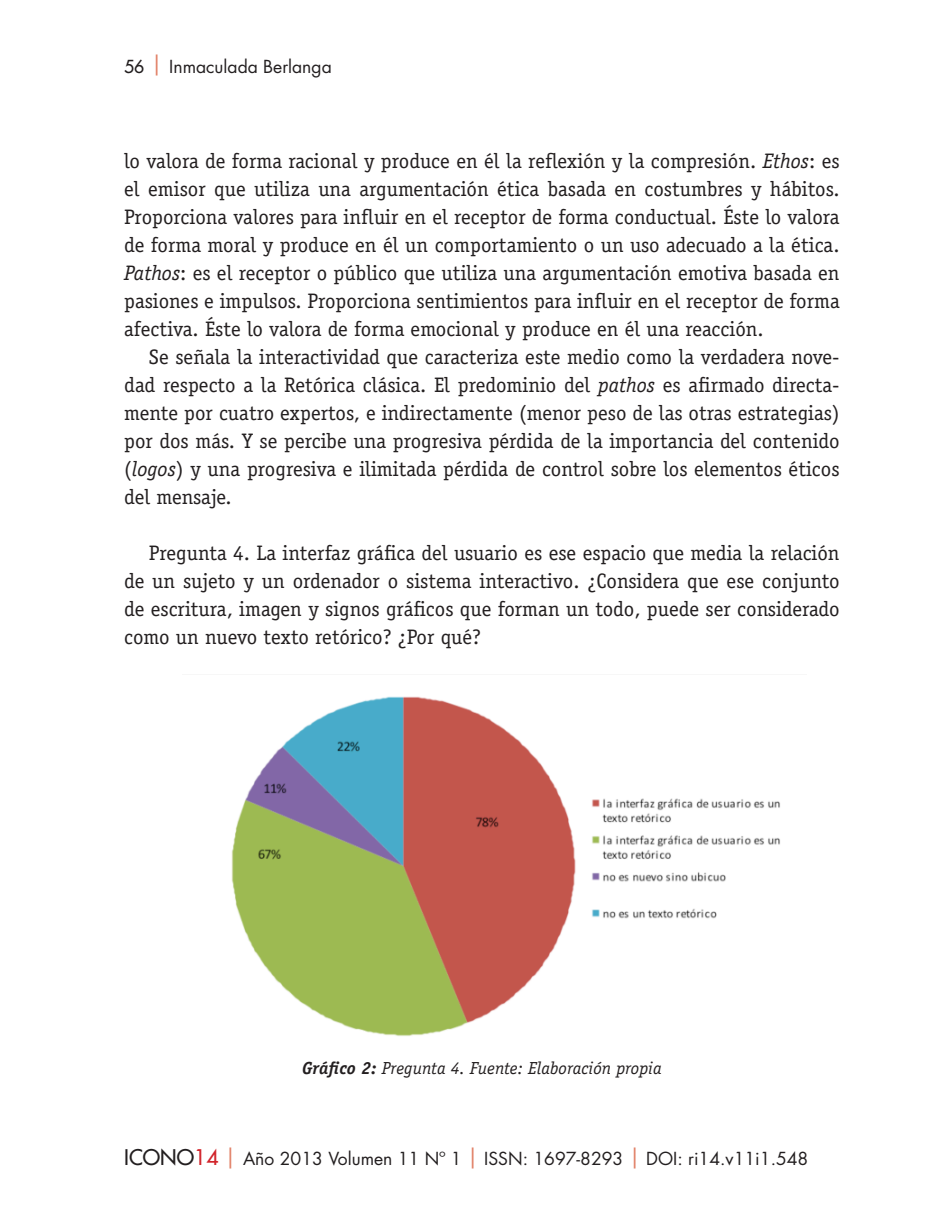
<style>
.page{position:relative;width:939px;height:1220px;background:#fff}
.page>*{position:absolute;margin:0;border:0;box-sizing:border-box;transform-origin:0 0}
.texto_articulo{font:21px/28px "Officina Serif Std";color:#231f20;text-align:justify}
.t1{font:17.5px "Futura Std";color:#231f20}
.t2{font:italic 17.5px "Officina Serif Std";color:#231f20}
.s1{font-weight:500}
.s2{font-size:21px;color:#e18066}
.s3{font-style:italic}
.s4{font-weight:700}
.s5{font-weight:500;font-size:21px}
.s6{font-weight:500;font-size:21px;color:#d1232a}
</style>
<div class="page">
<img style="left:231px;top:696px;width:549px;height:340px">
<p class="t1" style="left:124px;top:56px;width:209px"><span class="s1">56</span> <span class="s2">|</span> Inmaculada Berlanga</p>
<p class="texto_articulo" style="left:124px;top:147px;width:716px">lo valora de forma racional y produce en él la reflexión y la compresión. <span class="s3">Ethos</span>: es el emisor que utiliza una argumentación ética basada en costumbres y hábitos.<br>Proporciona valores para influir en el receptor de forma conductual. Éste lo valora de forma moral y produce en él un comportamiento o un uso adecuado a la ética.<br><span class="s3">Pathos</span>: es el receptor o público que utiliza una argumentación emotiva basada en pasiones e impulsos. Proporciona sentimientos para influir en el receptor de forma afectiva. Éste lo valora de forma emocional y produce en él una reacción.</p>
<p class="texto_articulo" style="left:124px;top:343px;width:716px;text-indent:25px">Se señala la interactividad que caracteriza este medio como la verdadera nove&shy;dad respecto a la Retórica clásica. El predominio del <span class="s3">pathos</span> es afirmado directa&shy;mente por cuatro expertos, e indirectamente (menor peso de las otras estrategias) por dos más. Y se percibe una progresiva pérdida de la importancia del contenido (<span class="s3">logos</span>) y una progresiva e ilimitada pérdida de control sobre los elementos éticos del mensaje.</p>
<p class="texto_articulo" style="left:124px;top:539px;width:716px;text-indent:25px">Pregunta 4. La interfaz gráfica del usuario es ese espacio que media la relación de un sujeto y un ordenador o sistema interactivo. ¿Considera que ese conjunto de escritura, imagen y signos gráficos que forman un todo, puede ser considerado como un nuevo texto retórico? ¿Por qué?</p>
<p class="t2" style="left:302px;top:1058px;width:361px"><span class="s4">Gráfico 2:</span> Pregunta 4. Fuente: Elaboración propia</p>
<p class="t1" style="left:124px;top:1148px;width:685px"><span class="s5">ICONO</span><span class="s6">14</span> <span class="s2">|</span> Año 2013 Volumen 11 Nº 1 <span class="s2">|</span> ISSN: 1697-8293 <span class="s2">|</span> DOI: ri14.v11i1.548</p>
</div>
